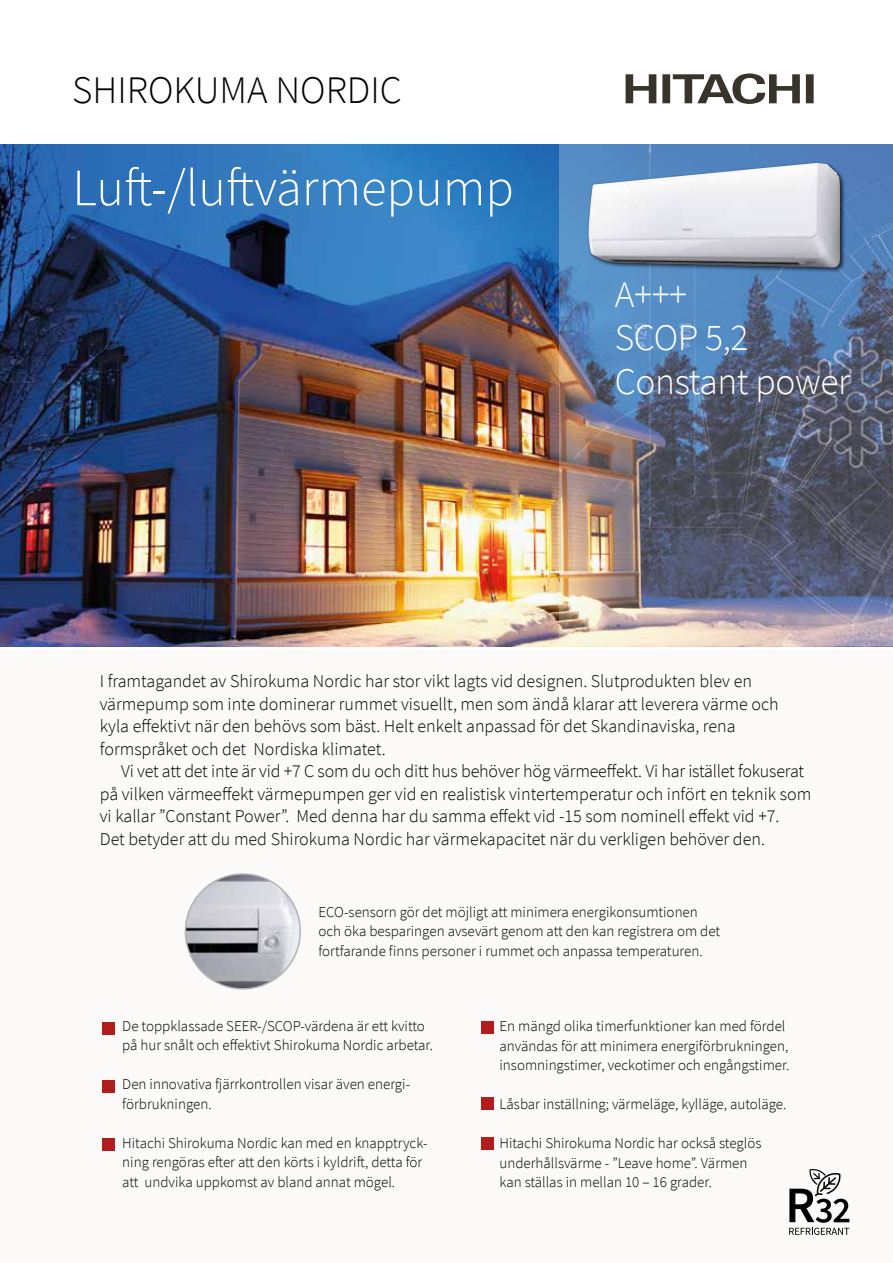
<style>
.page{position:relative;width:893px;height:1263px;background:#fff}
.page>*{position:absolute;margin:0;border:0;box-sizing:border-box;transform-origin:0 0}
.t1{font:300 52.5px "Source Sans Pro";color:#fff}
.t2{font:300 39px "Source Sans Pro";color:#000}
.t3{font:300 37.5px/43.5px "Source Sans Pro";letter-spacing:-.01em;color:#fff}
.t4{font:300 18px/22.5px "Source Sans Pro";color:#000}
.t5{font:300 15px/19.5px "Source Sans Pro";color:#000}
</style>
<div class="page">
<div style="left:0;top:651px;width:893px;height:612px;background:#fbfaf8"></div>
<img style="left:0;top:145px;width:559px;height:501px">
<svg style="left:626px;top:73px;width:188px;height:31px"></svg>
<img style="left:185px;top:874px;width:115px;height:115px;border-radius:57px">
<div style="left:185px;top:873px;width:116px;height:116px;border:2px solid #b1b4b4;border-radius:50%"></div>
<img style="left:559px;top:145px;width:334px;height:501px">
<div style="left:587px;top:161px;width:259px;height:113px;background:#000;opacity:.75"></div>
<img style="left:589px;top:163px;width:251px;height:105px">
<div style="left:102px;top:1022px;width:13px;height:13px;background:#b21c1d"></div>
<div style="left:481px;top:1021px;width:13px;height:13px;background:#b21c1d"></div>
<div style="left:102px;top:1080px;width:13px;height:13px;background:#b21c1d"></div>
<div style="left:481px;top:1097px;width:13px;height:13px;background:#b21c1d"></div>
<div style="left:102px;top:1138px;width:13px;height:13px;background:#b21c1d"></div>
<div style="left:481px;top:1137px;width:13px;height:13px;background:#b21c1d"></div>
<svg style="left:789px;top:1169px;width:60px;height:66px"></svg>
<h2 class="t2" style="left:72px;top:66px;width:331px">SHIROKUMA NORDIC</h2>
<h1 class="t1" style="left:72px;top:156px;width:443px">Luft-/luftvärmepump</h1>
<h3 class="t3" style="left:615px;top:272px;width:237px">A+++<br>SCOP 5,2<br>Constant power</h3>
<p class="t4" style="left:100px;top:670px;width:680px">I framtagandet av Shirokuma Nordic har stor vikt lagts vid designen. Slutprodukten blev en värmepump som inte dominerar rummet visuellt, men som ändå klarar att leverera värme och kyla effektivt när den behövs som bäst. Helt enkelt anpassad för det Skandinaviska, rena formspråket och det Nordiska klimatet.</p>
<p class="t4" style="left:100px;top:760px;width:713px;text-indent:21px">Vi vet att det inte är vid +7 C som du och ditt hus behöver hög värmeeffekt. Vi har istället fokuserat på vilken värmeeffekt värmepumpen ger vid en realistisk vintertemperatur och infört en teknik som vi kallar ”Constant Power”. Med denna har du samma effekt vid -15 som nominell effekt vid +7.<br>Det betyder att du med Shirokuma Nordic har värmekapacitet när du verkligen behöver den.</p>
<p class="t5" style="left:318px;top:902px;width:403px">ECO-sensorn gör det möjligt att minimera energikonsumtionen och öka besparingen avsevärt genom att den kan registrera om det fortfarande finns personer i rummet och anpassa temperaturen.</p>
<p class="t5" style="left:122px;top:1016px;width:312px">De toppklassade SEER-/SCOP-värdena är ett kvitto på hur snålt och effektivt Shirokuma Nordic arbetar.</p>
<p class="t5" style="left:122px;top:1075px;width:289px">Den innovativa fjärrkontrollen visar även energi&shy;förbrukningen.</p>
<p class="t5" style="left:122px;top:1133px;width:307px">Hitachi Shirokuma Nordic kan med en knapptryck&shy;ning rengöras efter att den körts i kyldrift, detta för att undvika uppkomst av bland annat mögel.</p>
<p class="t5" style="left:500px;top:1016px;width:291px">En mängd olika timerfunktioner kan med fördel användas för att minimera energiförbrukningen, insomningstimer, veckotimer och engångstimer.</p>
<p class="t5" style="left:500px;top:1094px;width:288px">Låsbar inställning; värmeläge, kylläge, autoläge.</p>
<p class="t5" style="left:500px;top:1133px;width:263px">Hitachi Shirokuma Nordic har också steglös underhållsvärme - ”Leave home”. Värmen kan ställas in mellan 10 – 16 grader.</p>
</div>
